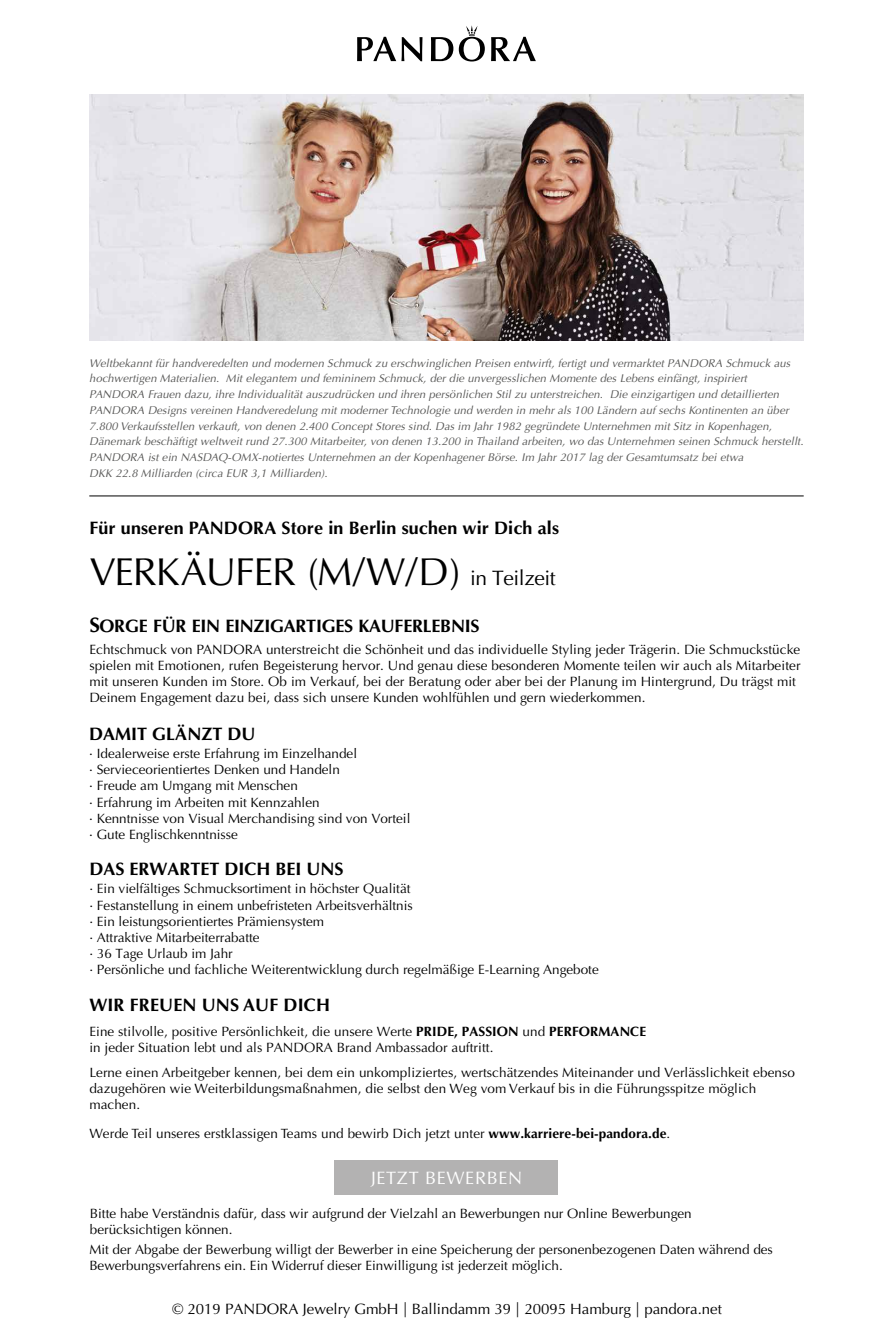
<style>
.page{position:relative;width:893px;height:1336px;background:#fff}
.page>*{position:absolute;margin:0;border:0;box-sizing:border-box;transform-origin:0 0}
.t1{font:39px "Optima LTCYR";letter-spacing:-.025em;color:#000}
.t2{font:700 18px "Optima LTCYR";color:#000}
.t3{font:18px "Optima LTCYR";letter-spacing:.04em;color:#fff}
.t4{font:15px "Optima LTCYR";color:#000}
.t5{font:13.5px/16.2px "Optima LTCYR";color:#000}
.t6{font:italic 11.25px/15.8px "Optima LTCYR";letter-spacing:.01em;color:#575756}
.s1{font-size:21px}
.s2{font-weight:700}
</style>
<div class="page">
<svg style="left:357px;top:37px;width:65px;height:24px"></svg>
<svg style="left:431px;top:37px;width:22px;height:24px"></svg>
<svg style="left:491px;top:37px;width:45px;height:24px"></svg>
<svg style="left:459px;top:25px;width:26px;height:36px"></svg>
<hr style="left:89px;top:495px;width:715px;height:1px;background:#000">
<img style="left:89px;top:95px;width:715px;height:245px">
<div style="left:335px;top:1160px;width:223px;height:34px;background:#b3b2b2"></div>
<p class="t6" style="left:89px;top:355px;width:716px">Weltbekannt für handveredelten und modernen Schmuck zu erschwinglichen Preisen entwirft, fertigt und vermarktet PANDORA Schmuck aus hochwertigen Materialien. Mit elegantem und femininem Schmuck, der die unvergesslichen Momente des Lebens einfängt, inspiriert PANDORA Frauen dazu, ihre Individualität auszudrücken und ihren persönlichen Stil zu unterstreichen. Die einzigartigen und detaillierten PANDORA Designs vereinen Handveredelung mit moderner Technologie und werden in mehr als 100 Ländern auf sechs Kontinenten an über 7.800 Verkaufsstellen verkauft, von denen 2.400 Concept Stores sind. Das im Jahr 1982 gegründete Unternehmen mit Sitz in Kopenhagen, Dänemark beschäftigt weltweit rund 27.300 Mitarbeiter, von denen 13.200 in Thailand arbeiten, wo das Unternehmen seinen Schmuck herstellt.<br>PANDORA ist ein NASDAQ-OMX-notiertes Unternehmen an der Kopenhagener Börse. Im Jahr 2017 lag der Gesamtumsatz bei etwa<br>DKK 22.8 Milliarden (circa EUR 3,1 Milliarden).</p>
<h2 class="t2" style="left:89px;top:516px;width:471px">Für unseren PANDORA Store in Berlin suchen wir Dich als</h2>
<h1 class="t1" style="left:89px;top:547px;width:468px">VERKÄUFER (M/W/D) <span class="s1">in Teilzeit</span></h1>
<h2 class="t2" style="left:89px;top:614px;width:392px"><span class="s1">S</span>ORGE FÜR EIN EINZIGARTIGES KAUFERLEBNIS</h2>
<p class="t5" style="left:89px;top:641px;width:713px">Echtschmuck von PANDORA unterstreicht die Schönheit und das individuelle Styling jeder Trägerin. Die Schmuckstücke spielen mit Emotionen, rufen Begeisterung hervor. Und genau diese besonderen Momente teilen wir auch als Mitarbeiter mit unseren Kunden im Store. Ob im Verkauf, bei der Beratung oder aber bei der Planung im Hintergrund, Du trägst mit Deinem Engagement dazu bei, dass sich unsere Kunden wohlfühlen und gern wiederkommen.</p>
<h2 class="t2" style="left:89px;top:722px;width:168px">DAMIT GLÄNZT DU</h2>
<p class="t5" style="left:89px;top:745px;width:323px">· Idealerweise erste Erfahrung im Einzelhandel<br>· Servieceorientiertes Denken und Handeln<br>· Freude am Umgang mit Menschen<br>· Erfahrung im Arbeiten mit Kennzahlen<br>· Kenntnisse von Visual Merchandising sind von Vorteil · Gute Englischkenntnisse</p>
<h2 class="t2" style="left:89px;top:857px;width:256px">DAS ERWARTET DICH BEI UNS</h2>
<p class="t5" style="left:89px;top:880px;width:511px">· Ein vielfältiges Schmucksortiment in höchster Qualität<br>· Festanstellung in einem unbefristeten Arbeitsverhältnis<br>· Ein leistungsorientiertes Prämiensystem<br>· Attraktive Mitarbeiterrabatte<br>· 36 Tage Urlaub im Jahr<br>· Persönliche und fachliche Weiterentwicklung durch regelmäßige E-Learning Angebote</p>
<h2 class="t2" style="left:89px;top:993px;width:242px">WIR FREUEN UNS AUF DICH</h2>
<p class="t5" style="left:89px;top:1023px;width:558px">Eine stilvolle, positive Persönlichkeit, die unsere Werte <span class="s2">PRIDE, PASSION</span> und <span class="s2">PERFORMANCE </span>in jeder Situation lebt und als PANDORA Brand Ambassador auftritt.</p>
<p class="t5" style="left:89px;top:1063px;width:707px">Lerne einen Arbeitgeber kennen, bei dem ein unkompliziertes, wertschätzendes Miteinander und Verlässlichkeit ebenso dazugehören wie Weiterbildungsmaßnahmen, die selbst den Weg vom Verkauf bis in die Führungsspitze möglich machen.</p>
<p class="t5" style="left:89px;top:1125px;width:582px">Werde Teil unseres erstklassigen Teams und bewirb Dich jetzt unter <span class="s2">www.karriere-bei-pandora.de</span>.</p>
<h2 class="t3" style="left:371px;top:1166px;width:153px">JETZT BEWERBEN</h2>
<p class="t5" style="left:90px;top:1205px;width:603px">Bitte habe Verständnis dafür, dass wir aufgrund der Vielzahl an Bewerbungen nur Online Bewerbungen berücksichtigen können.</p>
<p class="t5" style="left:89px;top:1241px;width:685px">Mit der Abgabe der Bewerbung willigt der Bewerber in eine Speicherung der personenbezogenen Daten während des<br>Bewerbungsverfahrens ein. Ein Widerruf dieser Einwilligung ist jederzeit möglich.</p>
<p class="t4" style="left:172px;top:1298px;width:551px">© 2019 PANDORA Jewelry GmbH | Ballindamm 39 | 20095 Hamburg | pandora.net</p>
</div>
